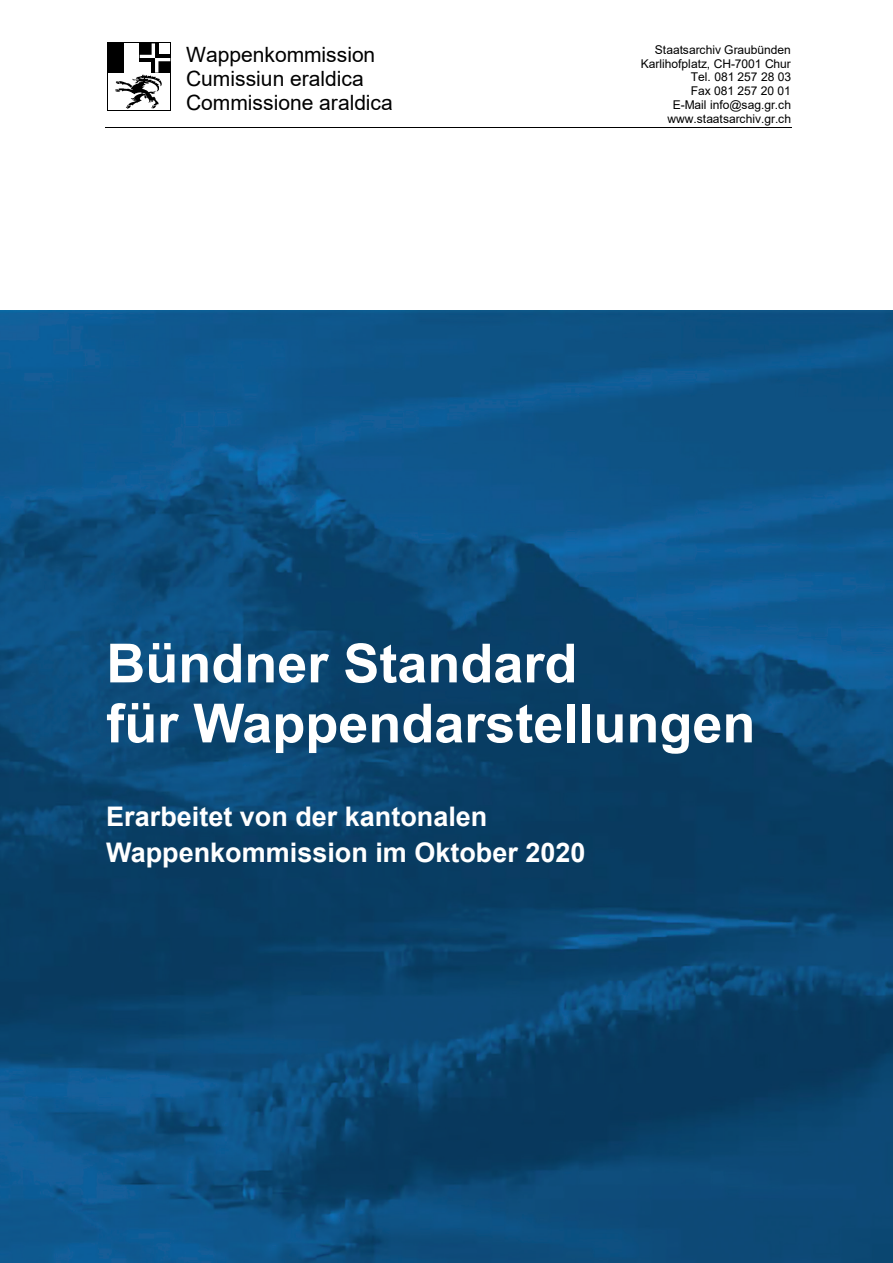
<style>
.page{position:relative;width:893px;height:1263px;background:#fff}
.page>*{position:absolute;margin:0;border:0;box-sizing:border-box;transform-origin:0 0}
.t1{font:700 54px/60px "Arial";color:#fff}
.t2{font:700 27px/36px "Arial";color:#fff}
.t3{font:21px/24.2px "Arial";color:#000}
.t4{font:12px/13.8px "Arial";letter-spacing:-.005em;color:#000;text-align:right}
</style>
<div class="page">
<img style="left:0;top:310px;width:893px;height:953px">
<div style="left:107px;top:43px;width:64px;height:68px;background:#000"></div>
<div style="left:108px;top:74px;width:62px;height:36px;background:#fff"></div>
<svg style="left:115px;top:43px;width:55px;height:66px"></svg>
<hr style="left:105px;top:127px;width:81px;height:1px;background:#000">
<hr style="left:186px;top:127px;width:290px;height:1px;background:#000">
<hr style="left:476px;top:127px;width:316px;height:1px;background:#000">
<h3 class="t3" style="left:186px;top:42px;width:208px">Wappenkommission<br>Cumissiun eraldica<br>Commissione araldica</h3>
<p class="t4" style="left:641px;top:42px;width:152px">Staatsarchiv Graubünden<br>Karlihofplatz, CH-7001 Chur<br>Tel. 081 257 28 03<br>Fax 081 257 20 01<br>E-Mail info@sag.gr.ch www.staatsarchiv.gr.ch</p>
<h1 class="t1" style="left:106px;top:634px;width:651px">Bündner Standard<br>für Wappendarstellungen</h1>
<h2 class="t2" style="left:106px;top:799px;width:481px">Erarbeitet von der kantonalen<br>Wappenkommission im Oktober 2020</h2>
</div>
